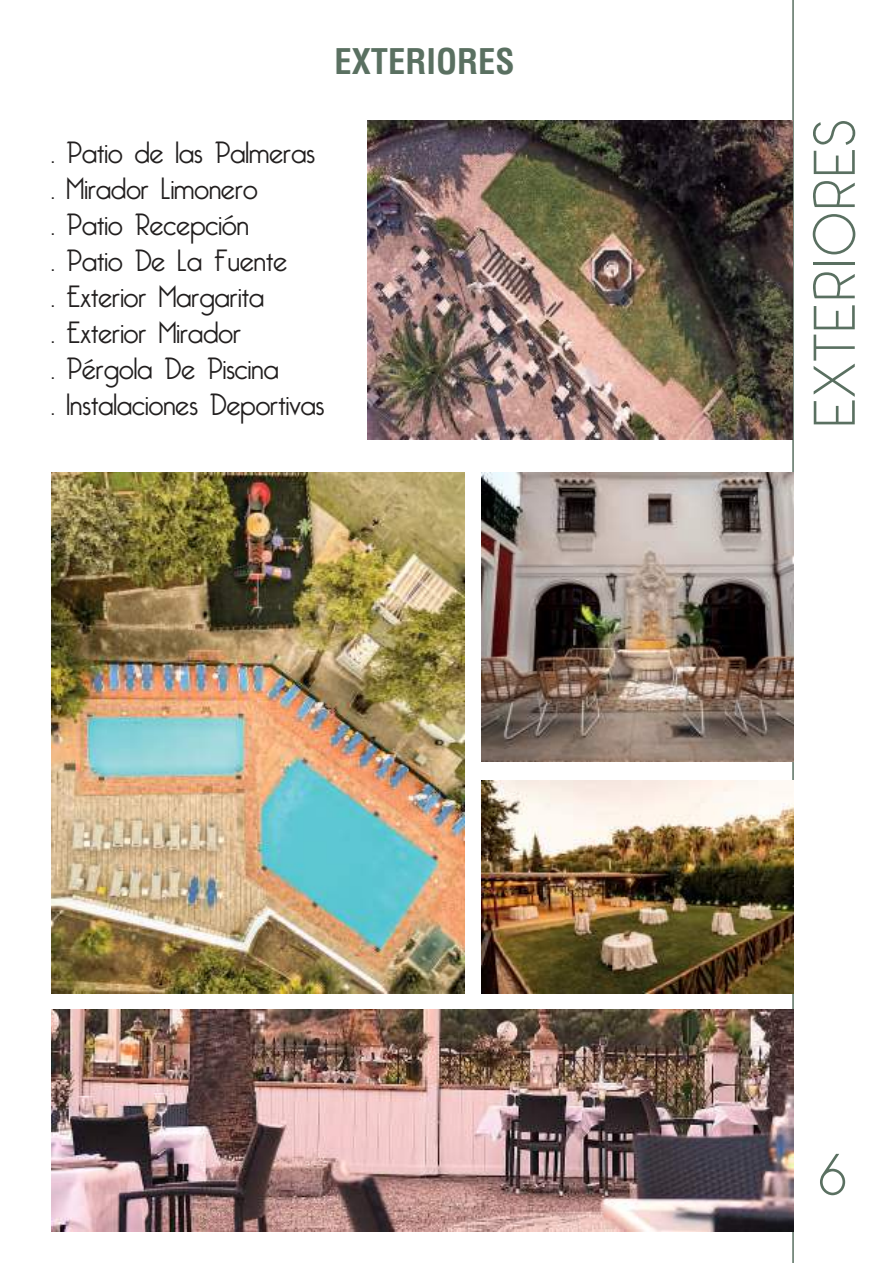
<style>
.page{position:relative;width:893px;height:1263px;background:#fff}
.page>*{position:absolute;margin:0;border:0;box-sizing:border-box;transform-origin:0 0}
.t1{font:300 58.5px "Panama";color:#5a7061}
.t2{font:700 condensed 34.5px "Helvetica";color:#5a7061}
.t3{font:300 30px/36px "Bellerose";color:#221f1f}
</style>
<div class="page">
<hr style="left:792px;top:0;width:2px;height:1263px;background:#5a7061">
<img style="left:367px;top:120px;width:425px;height:319px">
<img style="left:481px;top:472px;width:313px;height:289px">
<img style="left:51px;top:472px;width:414px;height:522px">
<img style="left:481px;top:781px;width:313px;height:213px">
<img style="left:51px;top:1010px;width:743px;height:221px">
<p class="t2" style="left:334px;top:42px;width:182px">EXTERIORES</p>
<p class="t3" style="left:51px;top:136px;width:275px">. Patio de las Palmeras . Mirador Limonero<br>. Patio Recepción<br>. Patio De La Fuente<br>. Exterior Margarita<br>. Exterior Mirador<br>. Pérgola De Piscina<br>. Instalaciones Deportivas</p>
<h1 class="t1" style="left:799px;top:428px;width:312px;rotate:-90deg">exteriores</h1>
<h1 class="t1" style="left:816px;top:1139px;width:34px">6</h1>
</div>
